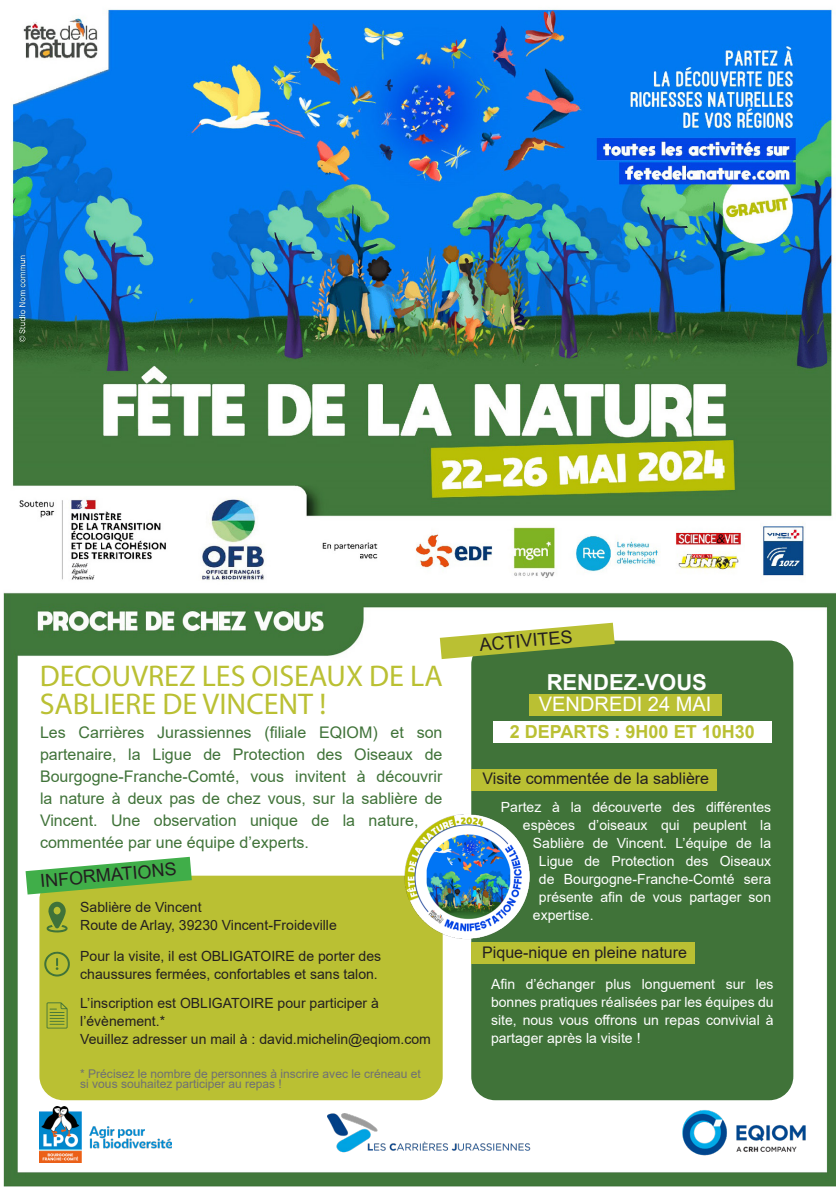
<style>
.page{position:relative;width:840px;height:1191px;background:#fff}
.page>*{position:absolute;margin:0;border:0;box-sizing:border-box;transform-origin:0 0}
.t1{font:30px/28px "Myriad Pro";color:#bac033}
.t2{font:700 22px "Arial";color:#fff}
.t3{font:20px "Arial";color:#fff}
.t4{font:18px "Arial";color:#231f20}
.t5{font:700 18px "Arial";color:#bac033}
.t6{font:16px/22px "Arial";color:#407339}
.t7{font:16px "Arial";color:#231f20}
.t8{font:14px/18px "Arial";color:#fff;text-align:justify}
.t9{font:14px/18px "Arial";color:#231f20}
.t10{font:12px/10px "Arial";color:#6f7073}
</style>
<div class="page">
<img style="left:3px;top:9px;width:832px;height:1177px">
<div style="left:39px;top:875px;width:403px;height:225px;background:#bac033;border-radius:24px"></div>
<div style="left:471px;top:640px;width:321px;height:460px;background:#407339;border-radius:24px"></div>
<svg style="left:26px;top:856px;width:166px;height:38px"></svg>
<svg style="left:439px;top:622px;width:175px;height:37px"></svg>
<div style="left:471px;top:769px;width:245px;height:21px;background:#bac033"></div>
<div style="left:471px;top:942px;width:223px;height:21px;background:#bac033"></div>
<img style="left:403px;top:812px;width:127px;height:128px;border-radius:63px">
<div style="left:528px;top:694px;width:193px;height:21px;background:#bac033"></div>
<div style="left:493px;top:721px;width:278px;height:21px;background:#fff"></div>
<svg style="left:46px;top:901px;width:22px;height:31px"></svg>
<svg style="left:44px;top:951px;width:26px;height:25px"></svg>
<svg style="left:47px;top:1002px;width:21px;height:26px"></svg>
<img style="left:659px;top:1096px;width:149px;height:68px">
<img style="left:327px;top:1113px;width:209px;height:51px">
<img style="left:39px;top:1106px;width:133px;height:56px">
<p class="t1" style="left:40px;top:661px;width:404px">DECOUVREZ LES OISEAUX DE LA<br>SABLIERE DE VINCENT !</p>
<p class="t6" style="left:40px;top:721px;width:403px">Les Carrières Jurassiennes (filiale EQIOM) et son partenaire, la Ligue de Protection des Oiseaux de Bourgogne-Franche-Comté, vous invitent à découvrir la nature à deux pas de chez vous, sur la sablière de Vincent. Une observation unique de la nature, commentée par une équipe d’experts.</p>
<p class="t4" style="left:39px;top:868px;width:138px;rotate:-5deg">INFORMATIONS</p>
<p class="t9" style="left:80px;top:898px;width:123px">Sablière de Vincent</p>
<p class="t9" style="left:80px;top:916px;width:258px">Route de Arlay, 39230 Vincent-Froideville</p>
<p class="t9" style="left:80px;top:947px;width:302px">Pour la visite, il est OBLIGATOIRE de porter des chaussures fermées, confortables et sans talon.</p>
<p class="t9" style="left:80px;top:994px;width:300px">L’inscription est OBLIGATOIRE pour participer à l’évènement.*</p>
<p class="t9" style="left:80px;top:1030px;width:352px">Veuillez adresser un mail à : david.michelin@eqiom.com</p>
<p class="t10" style="left:80px;top:1068px;width:342px">* Précisez le nombre de personnes à inscrire avec le créneau et si vous souhaitez participer au repas !</p>
<p class="t4" style="left:478px;top:632px;width:95px;rotate:-5deg">ACTIVITES</p>
<p class="t2" style="left:546px;top:667px;width:162px">RENDEZ-VOUS</p>
<p class="t3" style="left:538px;top:690px;width:174px">VENDREDI 24 MAI</p>
<p class="t5" style="left:509px;top:719px;width:246px">2 DEPARTS : 9H00 ET 10H30</p>
<p class="t7" style="left:482px;top:768px;width:228px">Visite commentée de la sablière</p>
<p class="t8" style="left:500px;top:798px;width:271px">Partez à la découverte des différentes</p>
<p class="t8" style="left:522px;top:816px;width:249px">espèces d’oiseaux qui peuplent la</p>
<p class="t8" style="left:532px;top:834px;width:239px">Sablière de Vincent. L’équipe de la</p>
<p class="t8" style="left:538px;top:852px;width:233px">Ligue de Protection des Oiseaux</p>
<p class="t8" style="left:538px;top:870px;width:233px">de Bourgogne-Franche-Comté sera</p>
<p class="t8" style="left:538px;top:888px;width:233px">présente afin de vous partager son</p>
<p class="t8" style="left:532px;top:906px;width:62px">expertise.</p>
<p class="t7" style="left:482px;top:941px;width:206px">Pique-nique en pleine nature</p>
<p class="t8" style="left:490px;top:975px;width:284px">Afin d’échanger plus longuement sur les bonnes pratiques réalisées par les équipes du site, nous vous offrons un repas convivial à partager après la visite !</p>
</div>
